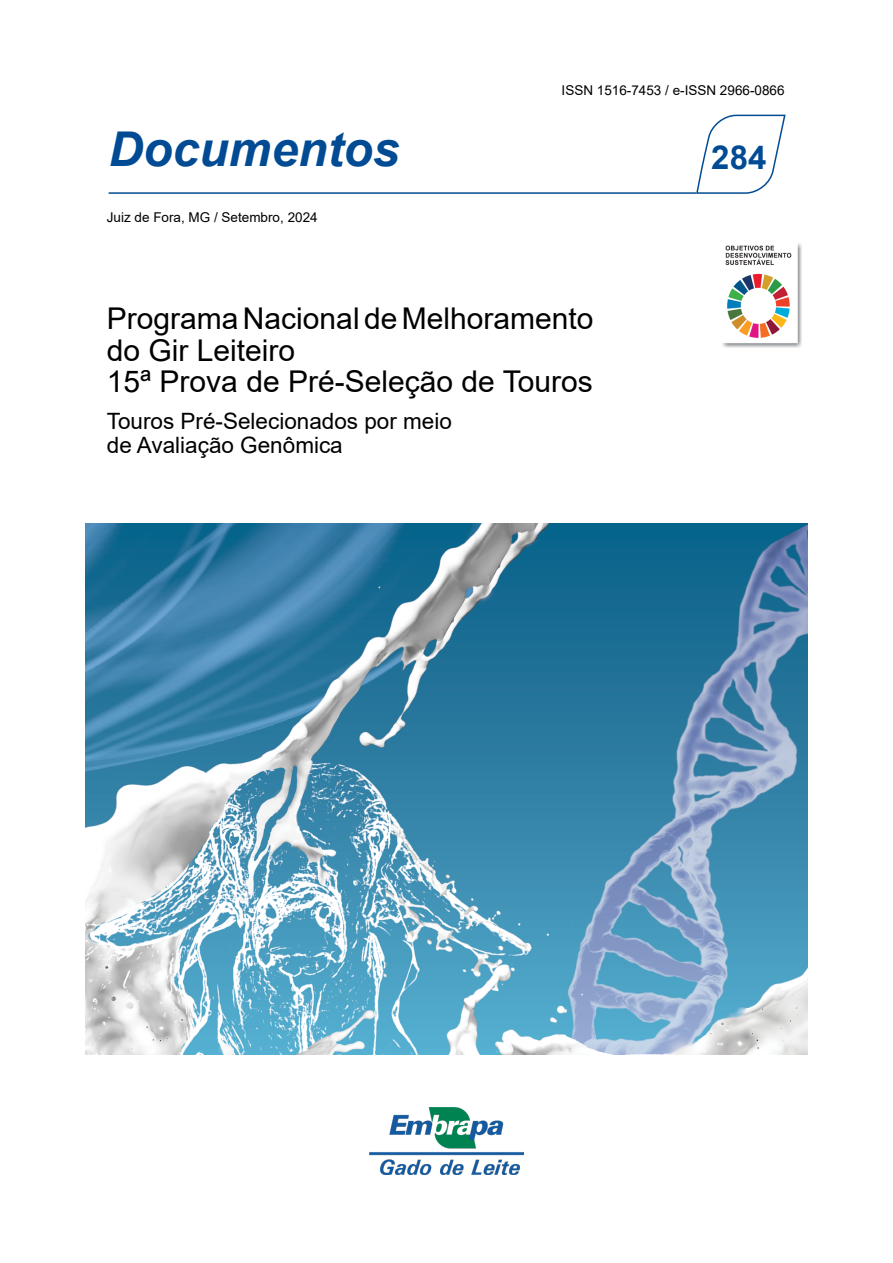
<style>
.page{position:relative;width:893px;height:1263px;background:#fff}
.page>*{position:absolute;margin:0;border:0;box-sizing:border-box;transform-origin:0 0}
.t1{font:italic 700 48px "Arial";color:#004b93}
.t2{font:700 33px "Arial";color:#004b93}
.t3{font:30px/31.5px "Arial";color:#000}
.t4{font:22.5px/24px "Arial";color:#000}
.t5{font:13.5px "Arial";color:#000}
</style>
<div class="page">
<img style="left:369px;top:1108px;width:155px;height:66px">
<hr style="left:109px;top:192px;width:587px;height:2px;background:#004b93">
<svg style="left:695px;top:114px;width:91px;height:80px"></svg>
<img style="left:85px;top:523px;width:723px;height:532px">
<img style="left:722px;top:243px;width:80px;height:105px">
<h1 class="t1" style="left:109px;top:117px;width:292px">Documentos</h1>
<p class="t5" style="left:107px;top:208px;width:212px">Juiz de Fora, MG / Setembro, 2024</p>
<p class="t5" style="left:562px;top:81px;width:224px">ISSN 1516-7453 / e-ISSN 2966-0866</p>
<p class="t2" style="left:711px;top:134px;width:57px">284</p>
<p class="t3" style="left:107px;top:303px;width:488px">Programa Nacional de Melhoramento do Gir Leiteiro<br>15ª Prova de Pré-Seleção de Touros</p>
<p class="t4" style="left:107px;top:409px;width:347px">Touros Pré-Selecionados por meio de Avaliação Genômica</p>
</div>
